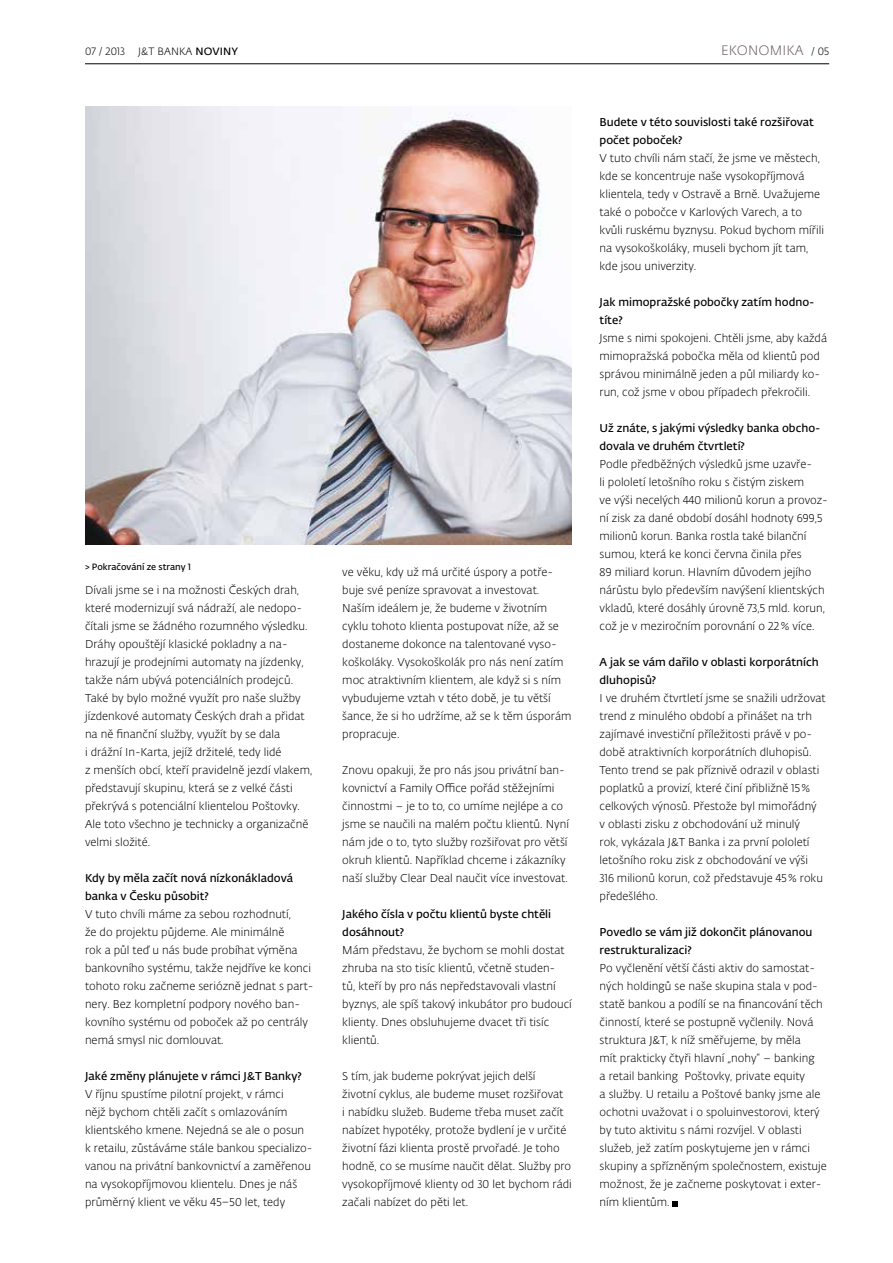
<style>
.page{position:relative;width:893px;height:1263px;background:#fff}
.page>*{position:absolute;margin:0;border:0;box-sizing:border-box;transform-origin:0 0}
.t1{font:300 13.5px "Fedra Sans Alt Pro";color:#6e5d66}
.t2{font:300 11.25px/18px "Fedra Sans Alt Pro";color:#000}
.t3{font:600 11.25px/18px "Fedra Sans Alt Pro";color:#000}
.t4{font:300 10.5px "Fedra Sans Alt Pro";letter-spacing:.01em;color:#000}
.t5{font:600 9px "Fedra Sans Alt Pro";color:#000}
.s1{font-weight:600}
.s2{font-size:13.5px;color:#6e5d66}
</style>
<div class="page">
<hr style="left:85px;top:64px;width:744px;height:1px;background:#000">
<svg style="left:673px;top:1201px;width:5px;height:5px"></svg>
<img style="left:85px;top:106px;width:487px;height:438px">
<p class="t4" style="left:85px;top:45px;width:41px">07 / 2013</p>
<p class="t4" style="left:138px;top:45px;width:101px">J&amp;T BANKA <span class="s1">Noviny</span></p>
<p class="t5" style="left:85px;top:560px;width:108px">&gt; Pokračování ze strany 1</p>
<p class="t2" style="left:85px;top:581px;width:229px">Dívali jsme se i na možnosti Českých drah, které modernizují svá nádraží, ale nedopo&shy;čítali jsme se žádného rozumného výsledku.<br>Dráhy opouštějí klasické pokladny a na&shy;hrazují je prodejními automaty na jízdenky, takže nám ubývá potenciálních prodejců.<br>Také by bylo možné využít pro naše služby jízdenkové automaty Českých drah a přidat na ně finanční služby, využít by se dala<br>i drážní In-Karta, jejíž držitelé, tedy lidé<br>z menších obcí, kteří pravidelně jezdí vlakem, představují skupinu, která se z velké části překrývá s potenciální klientelou Poštovky.<br>Ale toto všechno je technicky a organizačně velmi složité.</p>
<p class="t3" style="left:85px;top:869px;width:210px">Kdy by měla začít nová nízkonákladová banka v Česku působit?</p>
<p class="t2" style="left:85px;top:905px;width:230px">V tuto chvíli máme za sebou rozhodnutí,<br>že do projektu půjdeme. Ale minimálně<br>rok a půl teď u nás bude probíhat výměna bankovního systému, takže nejdříve ke konci tohoto roku začneme seriózně jednat s part&shy;nery. Bez kompletní podpory nového ban&shy;kovního systému od poboček až po centrály nemá smysl nic domlouvat.</p>
<p class="t3" style="left:85px;top:1067px;width:218px">Jaké změny plánujete v rámci J&amp;T Banky?</p>
<p class="t2" style="left:85px;top:1085px;width:229px">V říjnu spustíme pilotní projekt, v rámci<br>nějž bychom chtěli začít s omlazováním klientského kmene. Nejedná se ale o posun k retailu, zůstáváme stále bankou specializo&shy;vanou na privátní bankovnictví a zaměřenou na vysokopříjmovou klientelu. Dnes je náš průměrný klient ve věku 45–50 let, tedy</p>
<p class="t2" style="left:342px;top:563px;width:231px">ve věku, kdy už má určité úspory a potře&shy;buje své peníze spravovat a investovat.<br>Naším ideálem je, že budeme v životním cyklu tohoto klienta postupovat níže, až se dostaneme dokonce na talentované vyso&shy;koškoláky. Vysokoškolák pro nás není zatím moc atraktivním klientem, ale když si s ním vybudujeme vztah v této době, je tu větší šance, že si ho udržíme, až se k těm úsporám propracuje.</p>
<p class="t2" style="left:342px;top:761px;width:228px">Znovu opakuji, že pro nás jsou privátní ban&shy;kovnictví a Family Office pořád stěžejními činnostmi – je to to, co umíme nejlépe a co jsme se naučili na malém počtu klientů. Nyní nám jde o to, tyto služby rozšiřovat pro větší okruh klientů. Například chceme i zákazníky naší služby Clear Deal naučit více investovat.</p>
<p class="t3" style="left:342px;top:905px;width:210px">Jakého čísla v počtu klientů byste chtěli dosáhnout?</p>
<p class="t2" style="left:342px;top:941px;width:231px">Mám představu, že bychom se mohli dostat zhruba na sto tisíc klientů, včetně studen-<br>tů, kteří by pro nás nepředstavovali vlastní byznys, ale spíš takový inkubátor pro budoucí klienty. Dnes obsluhujeme dvacet tři tisíc klientů.</p>
<p class="t2" style="left:342px;top:1067px;width:231px">S tím, jak budeme pokrývat jejich delší životní cyklus, ale budeme muset rozšiřovat<br>i nabídku služeb. Budeme třeba muset začít nabízet hypotéky, protože bydlení je v určité životní fázi klienta prostě prvořadé. Je toho hodně, co se musíme naučit dělat. Služby pro vysokopříjmové klienty od 30 let bychom rádi začali nabízet do pěti let.</p>
<p class="t1" style="left:721px;top:42px;width:27px">ekonomi</p>
<p class="t4" style="left:786px;top:45px;width:44px"><span class="s2">ka</span> / 05</p>
<p class="t3" style="left:600px;top:113px;width:216px">Budete v této souvislosti také rozšiřovat počet poboček?</p>
<p class="t2" style="left:600px;top:149px;width:226px">V tuto chvíli nám stačí, že jsme ve městech, kde se koncentruje naše vysokopříjmová klientela, tedy v Ostravě a Brně. Uvažujeme také o pobočce v Karlových Varech, a to kvůli ruskému byznysu. Pokud bychom mířili na vysokoškoláky, museli bychom jít tam, kde jsou univerzity.</p>
<p class="t3" style="left:600px;top:293px;width:216px">Jak mimopražské pobočky zatím hodno&shy;títe?</p>
<p class="t2" style="left:600px;top:329px;width:229px">Jsme s nimi spokojeni. Chtěli jsme, aby každá mimopražská pobočka měla od klientů pod správou minimálně jeden a půl miliardy ko&shy;run, což jsme v obou případech překročili.</p>
<p class="t3" style="left:600px;top:419px;width:222px">Už znáte, s jakými výsledky banka obcho&shy;dovala ve druhém čtvrtletí?</p>
<p class="t2" style="left:600px;top:455px;width:230px">Podle předběžných výsledků jsme uzavře-<br>li pololetí letošního roku s čistým ziskem<br>ve výši necelých 440 milionů korun a provoz&shy;ní zisk za dané období dosáhl hodnoty 699,5 milionů korun. Banka rostla také bilanční sumou, která ke konci června činila přes<br>89 miliard korun. Hlavním důvodem jejího nárůstu bylo především navýšení klientských vkladů, které dosáhly úrovně 73,5 mld. korun, což je v meziročním porovnání o 22% více.</p>
<p class="t3" style="left:600px;top:653px;width:221px">A jak se vám dařilo v oblasti korporátních dluhopisů?</p>
<p class="t2" style="left:600px;top:689px;width:228px">I ve druhém čtvrtletí jsme se snažili udržovat trend z minulého období a přinášet na trh zajímavé investiční příležitosti právě v po&shy;době atraktivních korporátních dluhopisů.<br>Tento trend se pak příznivě odrazil v oblasti poplatků a provizí, které činí přibližně 15% celkových výnosů. Přestože byl mimořádný<br>v oblasti zisku z obchodování už minulý<br>rok, vykázala J&amp;T Banka i za první pololetí letošního roku zisk z obchodování ve výši<br>316 milionů korun, což představuje 45% roku předešlého.</p>
<p class="t3" style="left:600px;top:923px;width:214px">Povedlo se vám již dokončit plánovanou restrukturalizaci?</p>
<p class="t2" style="left:600px;top:959px;width:229px">Po vyčlenění větší části aktiv do samostat&shy;ných holdingů se naše skupina stala v pod&shy;statě bankou a podílí se na financování těch činností, které se postupně vyčlenily. Nová struktura J&amp;T, k níž směřujeme, by měla<br>mít prakticky čtyři hlavní „nohy“ – banking<br>a retail banking Poštovky, private equity<br>a služby. U retailu a Poštové banky jsme ale ochotni uvažovat i o spoluinvestorovi, který by tuto aktivitu s námi rozvíjel. V oblasti služeb, jež zatím poskytujeme jen v rámci skupiny a spřízněným společnostem, existuje možnost, že je začneme poskytovat i exter&shy;ním klientům.</p>
</div>
